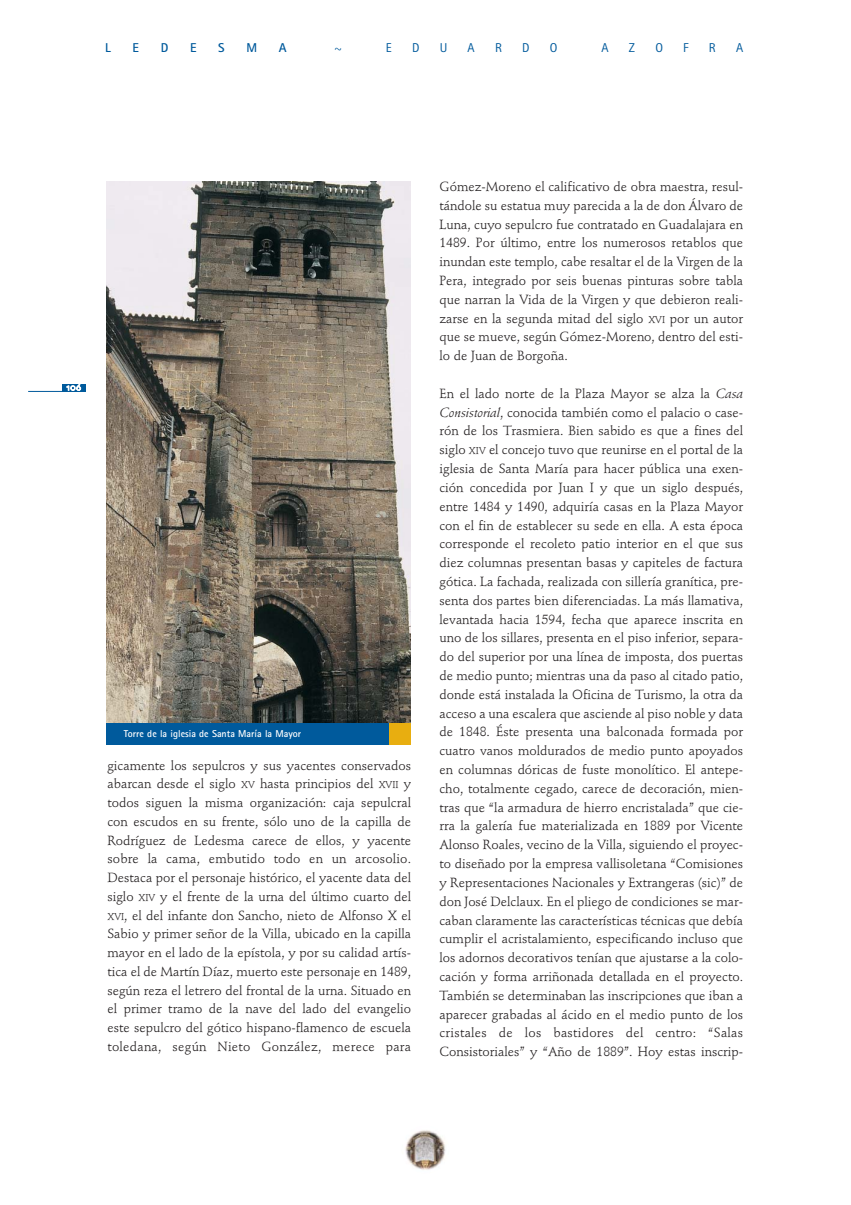
<style>
.page{position:relative;width:851px;height:1205px;background:#fff}
.page>*{position:absolute;margin:0;border:0;box-sizing:border-box;transform-origin:0 0}
.t1{font:13.12px/18.8px "Stempel Schneidler";color:#231f20;text-align:justify}
.t2{font:12.88px "Rotis Sans Serif";color:#005a9c}
.t3{font:700 12.88px "Rotis Sans Serif";color:#005a9c}
.t4{font:700 10px "Rotis Sans Serif";color:#fff}
.t5{font:9px "Skia";color:#fff}
.s1{font-size:9.88px}
.s2{font-style:italic}
</style>
<div class="page">
<hr style="left:28px;top:391px;width:58px;height:1px;background:#005a9c">
<div style="left:62px;top:384px;width:24px;height:8px;background:#005a9c"></div>
<img style="left:401px;top:1125px;width:48px;height:48px;border-radius:50%">
<img style="left:106px;top:182px;width:305px;height:541px">
<div style="left:106px;top:723px;width:305px;height:22px;background:#005a9c"></div>
<div style="left:389px;top:723px;width:22px;height:22px;background:#e8ae10"></div>
<p class="t3" style="left:105px;top:43px;width:7px">L</p>
<p class="t3" style="left:132px;top:43px;width:8px">E</p>
<p class="t3" style="left:161px;top:43px;width:9px">D</p>
<p class="t3" style="left:190px;top:43px;width:8px">E</p>
<p class="t3" style="left:218px;top:43px;width:8px">S</p>
<p class="t3" style="left:246px;top:43px;width:12px">M</p>
<p class="t3" style="left:279px;top:43px;width:9px">A</p>
<p class="t2" style="left:334px;top:43px;width:9px">~</p>
<p class="t2" style="left:386px;top:43px;width:7px">E</p>
<p class="t2" style="left:412px;top:43px;width:9px">D</p>
<p class="t2" style="left:439px;top:43px;width:9px">U</p>
<p class="t2" style="left:467px;top:43px;width:9px">A</p>
<p class="t2" style="left:495px;top:43px;width:8px">R</p>
<p class="t2" style="left:522px;top:43px;width:9px">D</p>
<p class="t2" style="left:549px;top:43px;width:9px">O</p>
<p class="t2" style="left:601px;top:43px;width:9px">A</p>
<p class="t2" style="left:628px;top:43px;width:8px">Z</p>
<p class="t2" style="left:655px;top:43px;width:9px">O</p>
<p class="t2" style="left:683px;top:43px;width:7px">F</p>
<p class="t2" style="left:708px;top:43px;width:8px">R</p>
<p class="t2" style="left:736px;top:43px;width:9px">A</p>
<p class="t5" style="left:66px;top:384px;width:16px">106</p>
<p class="t4" style="left:124px;top:729px;width:179px">Torre de la iglesia de Santa María la Mayor</p>
<p class="t1" style="left:107px;top:757px;width:305px">gicamente los sepulcros y sus yacentes conservados abarcan desde el siglo <span class="s1">XV</span> hasta principios del <span class="s1">XVII</span> y todos siguen la misma organización: caja sepulcral con escudos en su frente, sólo uno de la capilla de Rodríguez de Ledesma carece de ellos, y yacente sobre la cama, embutido todo en un arcosolio.<br>Destaca por el personaje histórico, el yacente data del siglo <span class="s1">XIV</span> y el frente de la urna del último cuarto del <span class="s1">XVI</span>, el del infante don Sancho, nieto de Alfonso X el Sabio y primer señor de la Villa, ubicado en la capilla mayor en el lado de la epístola, y por su calidad artís&shy;tica el de Martín Díaz, muerto este personaje en 1489, según reza el letrero del frontal de la urna. Situado en el primer tramo de la nave del lado del evangelio este sepulcro del gótico hispano-flamenco de escuela toledana, según Nieto González, merece para</p>
<p class="t1" style="left:439px;top:178px;width:305px">Gómez-Moreno el calificativo de obra maestra, resul&shy;tándole su estatua muy parecida a la de don Álvaro de Luna, cuyo sepulcro fue contratado en Guadalajara en 1489. Por último, entre los numerosos retablos que inundan este templo, cabe resaltar el de la Virgen de la Pera, integrado por seis buenas pinturas sobre tabla que narran la Vida de la Virgen y que debieron reali&shy;zarse en la segunda mitad del siglo <span class="s1">XVI</span> por un autor que se mueve, según Gómez-Moreno, dentro del esti&shy;lo de Juan de Borgoña.</p>
<p class="t1" style="left:439px;top:385px;width:305px">En el lado norte de la Plaza Mayor se alza la <span class="s2">Casa Consistorial</span>, conocida también como el palacio o case&shy;rón de los Trasmiera. Bien sabido es que a fines del siglo <span class="s1">XIV</span> el concejo tuvo que reunirse en el portal de la iglesia de Santa María para hacer pública una exen&shy;ción concedida por Juan I y que un siglo después, entre 1484 y 1490, adquiría casas en la Plaza Mayor con el fin de establecer su sede en ella. A esta época corresponde el recoleto patio interior en el que sus diez columnas presentan basas y capiteles de factura gótica. La fachada, realizada con sillería granítica, pre&shy;senta dos partes bien diferenciadas. La más llamativa, levantada hacia 1594, fecha que aparece inscrita en uno de los sillares, presenta en el piso inferior, separa&shy;do del superior por una línea de imposta, dos puertas de medio punto; mientras una da paso al citado patio, donde está instalada la Oficina de Turismo, la otra da acceso a una escalera que asciende al piso noble y data de 1848. Éste presenta una balconada formada por cuatro vanos moldurados de medio punto apoyados en columnas dóricas de fuste monolítico. El antepe&shy;cho, totalmente cegado, carece de decoración, mien&shy;tras que “la armadura de hierro encristalada” que cie&shy;rra la galería fue materializada en 1889 por Vicente Alonso Roales, vecino de la Villa, siguiendo el proyec&shy;to diseñado por la empresa vallisoletana “Comisiones y Representaciones Nacionales y Extrangeras (sic)” de don José Delclaux. En el pliego de condiciones se mar&shy;caban claramente las características técnicas que debía cumplir el acristalamiento, especificando incluso que los adornos decorativos tenían que ajustarse a la colo&shy;cación y forma arriñonada detallada en el proyecto.<br>También se determinaban las inscripciones que iban a aparecer grabadas al ácido en el medio punto de los cristales de los bastidores del centro: “Salas Consistoriales” y “Año de 1889”. Hoy estas inscrip-</p>
</div>
